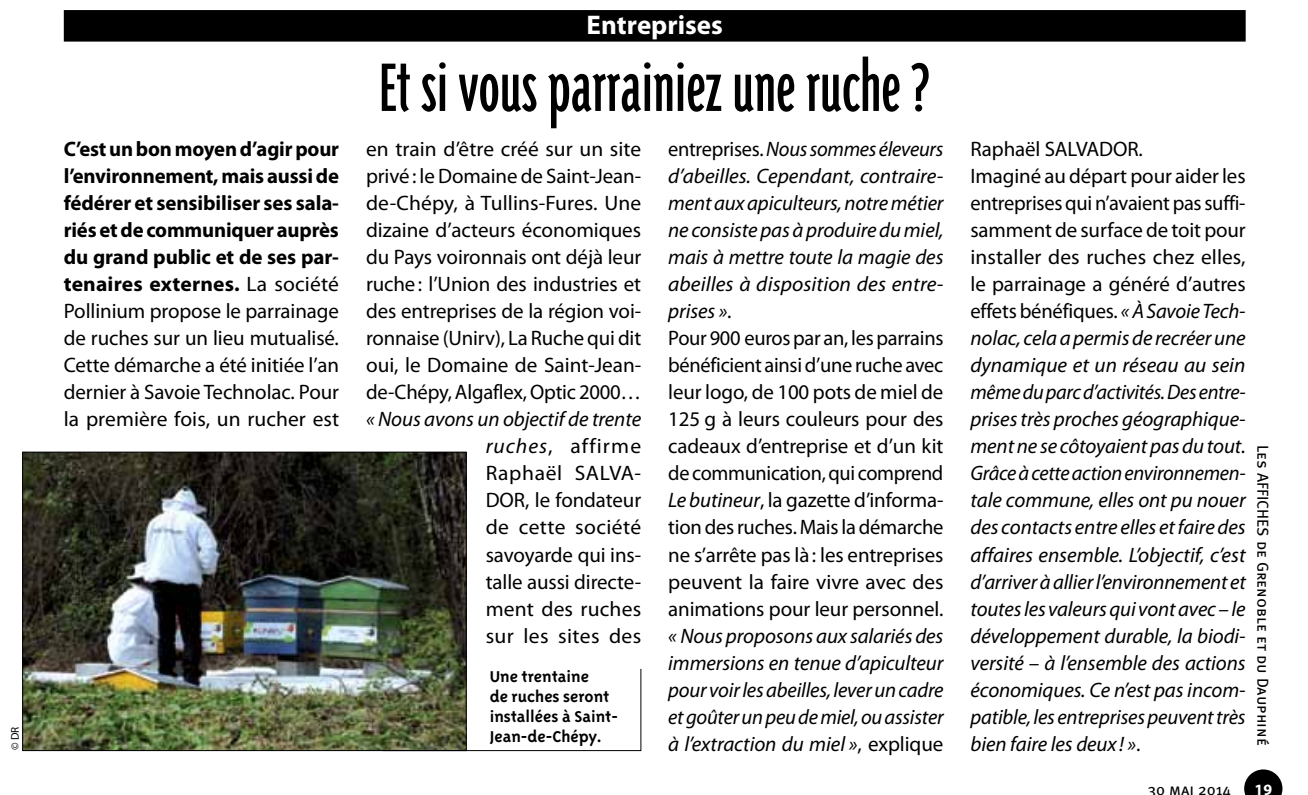
<style>
.page{position:relative;width:1308px;height:795px;background:#fff}
.page>*{position:absolute;margin:0;border:0;box-sizing:border-box;transform-origin:0 0}
.t1{font:78.75px "Triplex Cond Sans OT";color:#000}
.t2{font:700 27px "Myriad Pro";color:#fff}
.t3{font:20.93px/27px "Myriad Pro";letter-spacing:-.005em;color:#000;text-align:justify}
.t4{font:italic 20.93px/27px "Myriad Pro";letter-spacing:-.005em;color:#000;text-align:justify}
.t5{font:700 20.93px/27px "Myriad Pro";letter-spacing:-.005em;color:#000;text-align:justify}
.t6{font:700 18px/20.2px "Triplex Sans OT";color:#000}
.t7{font:15.75px "Meta OT";color:#000}
.t8{font:700 15.75px "Myriad Pro";color:#fff}
.t9{font:11.25px "Myriad Pro";color:#000}
.s1{font-weight:400}
.s2{font-style:italic}
.s3{font-style:normal}
</style>
<div class="page">
<svg style="left:1244px;top:769px;width:38px;height:25px"></svg>
<div style="left:64px;top:10px;width:1181px;height:32px;background:#000"></div>
<img style="left:24px;top:453px;width:440px;height:295px">
<svg style="left:382px;top:667px;width:259px;height:83px"></svg>
<p class="t2" style="left:586px;top:7px;width:138px">Entreprises</p>
<h1 class="t1" style="left:379px;top:45px;width:552px">Et si vous parrainiez une ruche?</h1>
<p class="t5" style="left:64px;top:135px;width:277px">C’est un bon moyen d’agir pour l’environnement, mais aussi de fédérer et sensibiliser ses sala&shy;riés et de communiquer auprès du grand public et de ses par&shy;tenaires externes. <span class="s1">La société Pollinium propose le parrainage de ruches sur un lieu mutualisé.<br>Cette démarche a été initiée l’an dernier à Savoie Technolac. Pour la première fois, un rucher est</span></p>
<p class="t3" style="left:366px;top:135px;width:277px">en train d’être créé sur un site privé: le Domaine de Saint-Jean&shy;de-Chépy, à Tullins-Fures. Une dizaine d’acteurs économiques du Pays voironnais ont déjà leur ruche: l’Union des industries et des entreprises de la région voi&shy;ronnaise (Unirv), La Ruche qui dit oui, le Domaine de Saint-Jean&shy;de-Chépy, Algaflex, Optic 2000…</p>
<p class="t3" style="left:668px;top:135px;width:277px;text-align:left">entreprises. <span class="s2">Nous sommes éleveurs d’abeilles. Cependant, contraire&shy;ment aux apiculteurs, notre métier ne consiste pas à produire du miel, mais à mettre toute la magie des abeilles à disposition des entre&shy;prises »</span>.<br>Pour 900 euros par an, les parrains bénéficient ainsi d’une ruche avec leur logo, de 100 pots de miel de<br>125 g à leurs couleurs pour des cadeaux d’entreprise et d’un kit de communication, qui comprend<br><span class="s2">Le butineur</span>, la gazette d’informa&shy;tion des ruches. Mais la démarche ne s’arrête pas là: les entreprises peuvent la faire vivre avec des animations pour leur personnel.</p>
<p class="t4" style="left:668px;top:621px;width:277px">« Nous proposons aux salariés des immersions en tenue d’apiculteur pour voir les abeilles, lever un cadre et goûter un peu de miel, ou assister à l’extraction du miel »<span class="s3">, explique</span></p>
<p class="t4" style="left:970px;top:135px;width:277px;text-align:left"><span class="s3">Raphaël SALVADOR.<br>Imaginé au départ pour aider les entreprises qui n’avaient pas suffi&shy;samment de surface de toit pour installer des ruches chez elles, le parrainage a généré d’autres effets bénéfiques.</span> « À Savoie Tech&shy;nolac, cela a permis de recréer une dynamique et un réseau au sein même du parc d’activités. Des entre&shy;prises très proches géographique&shy;ment ne se côtoyaient pas du tout.<br>Grâce à cette action environnemen&shy;tale commune, elles ont pu nouer des contacts entre elles et faire des affaires ensemble. L’objectif, c’est d’arriver à allier l’environnement et toutes les valeurs qui vont avec – le développement durable, la biodi&shy;versité – à l’ensemble des actions économiques. Ce n’est pas incom&shy;patible, les entreprises peuvent très</p>
<p class="t3" style="left:486px;top:405px;width:157px;text-indent:-120px"><span class="s2">« Nous avons un objectif de trente ruches</span>, affirme Raphaël SALVA-DOR, le fondateur de cette société savoyarde qui ins&shy;talle aussi directe&shy;ment des ruches sur les sites des</p>
<p class="t6" style="left:490px;top:665px;width:130px">Une trentaine<br>de ruches seront installées à Saint-<br>Jean-de-Chépy.</p>
<p class="t9" style="left:8px;top:749px;width:25px;rotate:-90deg">© DR</p>
<p class="t4" style="left:970px;top:729px;width:171px">bien faire les deux ! »<span class="s3">.</span></p>
<p class="t7" style="left:1147px;top:779px;width:85px">30 mai 2014</p>
<p class="t7" style="left:1272px;top:444px;width:302px;rotate:90deg">Les AFFICHES de Grenoble et du Dauphiné</p>
<p class="t8" style="left:1254px;top:778px;width:19px">19</p>
</div>
